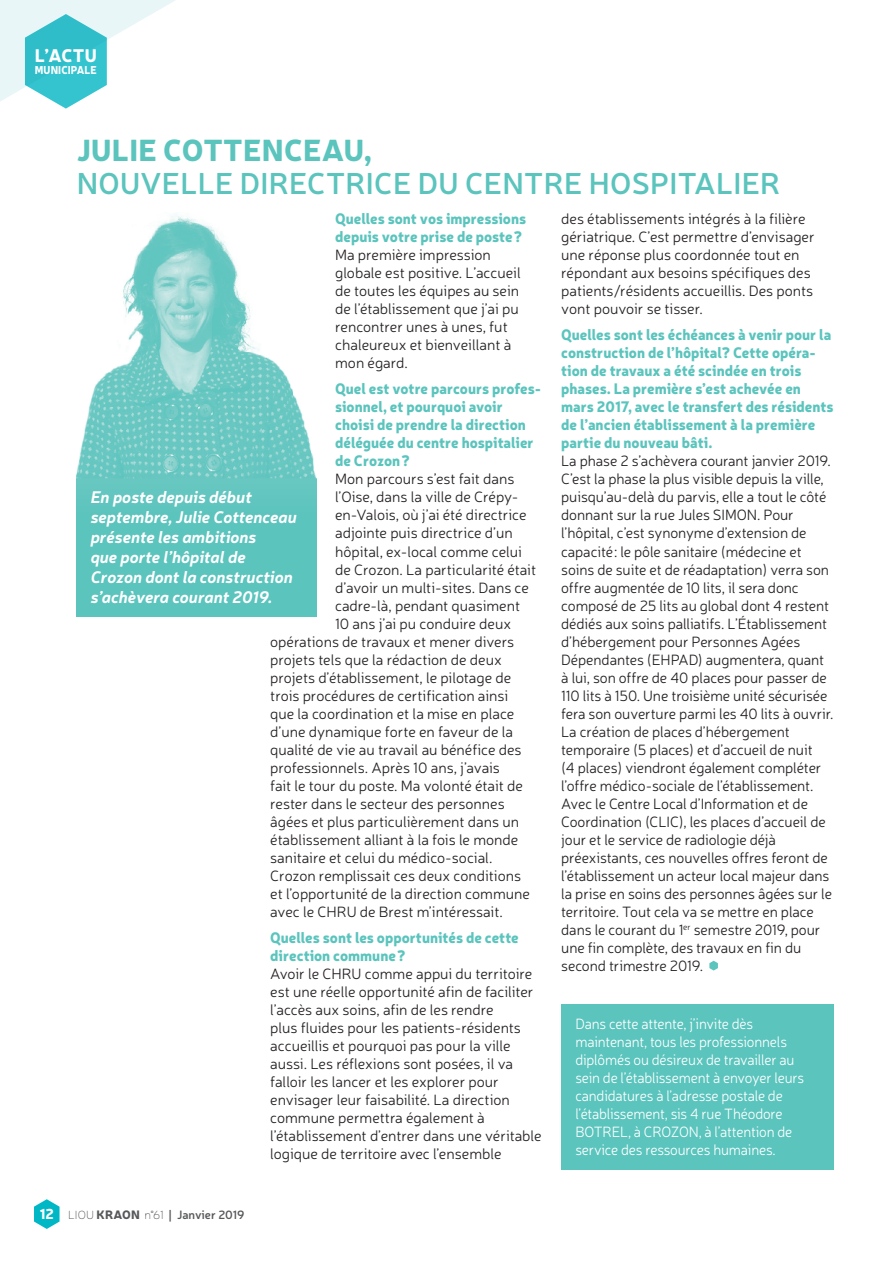
<style>
.page{position:relative;width:893px;height:1263px;background:#fff}
.page>*{position:absolute;margin:0;border:0;box-sizing:border-box;transform-origin:0 0}
.t1{font:600 30px "Neris";letter-spacing:.01em;color:#5ac4bd}
.t2{font:900 30px "Neris";letter-spacing:.01em;color:#5ac4bd}
.t3{font:900 18px "Neris";color:#fff}
.t4{font:italic 700 16.65px/20px "Neris";color:#fff}
.t5{font:300 15px/18px "Neris";letter-spacing:-.005em;color:#231f20}
.t6{font:900 15px/18px "Neris";color:#5ac4bd}
.t7{font:300 15px/18px "Neris";letter-spacing:-.01em;color:#fff;scale:.95 1}
.t8{font:600 12px "Neris";color:#57585a}
.t9{font:900 11.25px "Neris";letter-spacing:.01em;color:#fff;scale:.91 1}
.s1{font-weight:900;font-size:14.25px;color:#fff}
.s2{font-weight:100}
.s3{font-weight:900}
</style>
<div class="page">
<svg style="left:709px;top:961px;width:9px;height:9px"></svg>
<img style="left:77px;top:214px;width:239px;height:261px">
<div style="left:77px;top:475px;width:240px;height:142px;background:#5ac4bd"></div>
<div style="left:561px;top:1004px;width:273px;height:165px;background:#5ac4bd"></div>
<svg style="left:34px;top:1199px;width:26px;height:30px"></svg>
<svg style="left:0;top:0;width:175px;height:109px"></svg>
<p class="t3" style="left:35px;top:42px;width:63px">L’ACTU</p>
<p class="t9" style="left:35px;top:62px;width:70px">MUNICIPALE</p>
<h1 class="t2" style="left:77px;top:128px;width:297px">JULIE COTTENCEAU,</h1>
<h1 class="t1" style="left:77px;top:162px;width:705px">NOUVELLE DIRECTRICE DU CENTRE HOSPITALIER</h1>
<p class="t6" style="left:335px;top:209px;width:192px">Quelles sont vos impressions depuis votre prise de poste ?</p>
<p class="t5" style="left:335px;top:245px;width:187px">Ma première impression globale est positive. L’accueil de toutes les équipes au sein de l’établissement que j’ai pu rencontrer unes à unes, fut chaleureux et bienveillant à mon égard.</p>
<p class="t6" style="left:335px;top:379px;width:208px">Quel est votre parcours profes&shy;sionnel, et pourquoi avoir choisi de prendre la direction déléguée du centre hospitalier de Crozon ?</p>
<p class="t5" style="left:335px;top:470px;width:181px">Mon parcours s’est fait dans</p>
<p class="t5" style="left:335px;top:488px;width:185px">l’Oise, dans la ville de Crépy-</p>
<p class="t5" style="left:335px;top:506px;width:193px">en-Valois, où j’ai été directrice</p>
<p class="t5" style="left:335px;top:524px;width:179px">adjointe puis directrice d’un</p>
<p class="t5" style="left:335px;top:542px;width:188px">hôpital, ex-local comme celui</p>
<p class="t5" style="left:335px;top:560px;width:202px">de Crozon. La particularité était</p>
<p class="t5" style="left:335px;top:578px;width:195px">d’avoir un multi-sites. Dans ce</p>
<p class="t5" style="left:335px;top:596px;width:186px">cadre-là, pendant quasiment</p>
<p class="t5" style="left:335px;top:614px;width:178px">10 ans j’ai pu conduire deux</p>
<p class="t5" style="left:270px;top:632px;width:245px">opérations de travaux et mener divers</p>
<p class="t5" style="left:270px;top:650px;width:233px">projets tels que la rédaction de deux</p>
<p class="t5" style="left:270px;top:668px;width:242px">projets d’établissement, le pilotage de</p>
<p class="t5" style="left:270px;top:686px;width:239px">trois procédures de certification ainsi</p>
<p class="t5" style="left:270px;top:704px;width:246px">que la coordination et la mise en place</p>
<p class="t5" style="left:270px;top:722px;width:244px">d’une dynamique forte en faveur de la</p>
<p class="t5" style="left:270px;top:740px;width:253px">qualité de vie au travail au bénéfice des</p>
<p class="t5" style="left:270px;top:758px;width:231px">professionnels. Après 10 ans, j’avais</p>
<p class="t5" style="left:270px;top:776px;width:254px">fait le tour du poste. Ma volonté était de</p>
<p class="t5" style="left:270px;top:794px;width:236px">rester dans le secteur des personnes</p>
<p class="t5" style="left:270px;top:812px;width:250px">âgées et plus particulièrement dans un</p>
<p class="t5" style="left:270px;top:830px;width:250px">établissement alliant à la fois le monde</p>
<p class="t5" style="left:270px;top:848px;width:224px">sanitaire et celui du médico-social.</p>
<p class="t5" style="left:270px;top:866px;width:252px">Crozon remplissait ces deux conditions</p>
<p class="t5" style="left:270px;top:884px;width:261px">et l’opportunité de la direction commune</p>
<p class="t5" style="left:270px;top:902px;width:234px">avec le CHRU de Brest m’intéressait.</p>
<p class="t6" style="left:270px;top:928px;width:250px">Quelles sont les opportunités de cette direction commune ?</p>
<p class="t5" style="left:270px;top:964px;width:273px">Avoir le CHRU comme appui du territoire est une réelle opportunité afin de faciliter l’accès aux soins, afin de les rendre<br>plus fluides pour les patients-résidents accueillis et pourquoi pas pour la ville aussi. Les réflexions sont posées, il va falloir les lancer et les explorer pour envisager leur faisabilité. La direction commune permettra également à l’établissement d’entrer dans une véritable logique de territoire avec l’ensemble</p>
<p class="t5" style="left:561px;top:209px;width:255px">des établissements intégrés à la filière gériatrique. C’est permettre d’envisager une réponse plus coordonnée tout en répondant aux besoins spécifiques des patients/résidents accueillis. Des ponts vont pouvoir se tisser.</p>
<p class="t6" style="left:561px;top:325px;width:274px">Quelles sont les échéances à venir pour la construction de l’hôpital? Cette opéra&shy;tion de travaux a été scindée en trois phases. La première s’est achevée en mars 2017, avec le transfert des résidents de l’ancien établissement à la première partie du nouveau bâti.</p>
<p class="t5" style="left:561px;top:452px;width:274px">La phase 2 s’achèvera courant janvier 2019.<br>C’est la phase la plus visible depuis la ville, puisqu’au-delà du parvis, elle a tout le côté donnant sur la rue Jules SIMON. Pour l’hôpital, c’est synonyme d’extension de capacité : le pôle sanitaire (médecine et soins de suite et de réadaptation) verra son offre augmentée de 10 lits, il sera donc composé de 25 lits au global dont 4 restent dédiés aux soins palliatifs. L’Établissement d’hébergement pour Personnes Agées Dépendantes (EHPAD) augmentera, quant à lui, son offre de 40 places pour passer de 110 lits à 150. Une troisième unité sécurisée fera son ouverture parmi les 40 lits à ouvrir.<br>La création de places d’hébergement temporaire (5 places) et d’accueil de nuit<br>(4 places) viendront également compléter l’offre médico-sociale de l’établissement.<br>Avec le Centre Local d’Information et de Coordination (CLIC), les places d’accueil de jour et le service de radiologie déjà préexistants, ces nouvelles offres feront de l’établissement un acteur local majeur dans la prise en soins des personnes âgées sur le territoire. Tout cela va se mettre en place dans le courant du 1<sup>er</sup> semestre 2019, pour une fin complète, des travaux en fin du second trimestre 2019.</p>
<p class="t4" style="left:91px;top:486px;width:208px">En poste depuis début septembre, Julie Cottenceau présente les ambitions<br>que porte l’hôpital de<br>Crozon dont la construction s’achèvera courant 2019.</p>
<p class="t7" style="left:575px;top:1014px;width:243px">Dans cette attente, j’invite dès maintenant, tous les professionnels diplômés ou désireux de travailler au sein de l’établissement à envoyer leurs candidatures à l’adresse postale de l’établissement, sis 4 rue Théodore BOTREL, à CROZON, à l’attention de service des ressources humaines.</p>
<p class="t8" style="left:40px;top:1206px;width:206px"><span class="s1">12</span> <span class="s2">LIOU</span> <span class="s3">KRAON</span> <span class="s2">n°61</span> | Janvier 2019</p>
</div>
